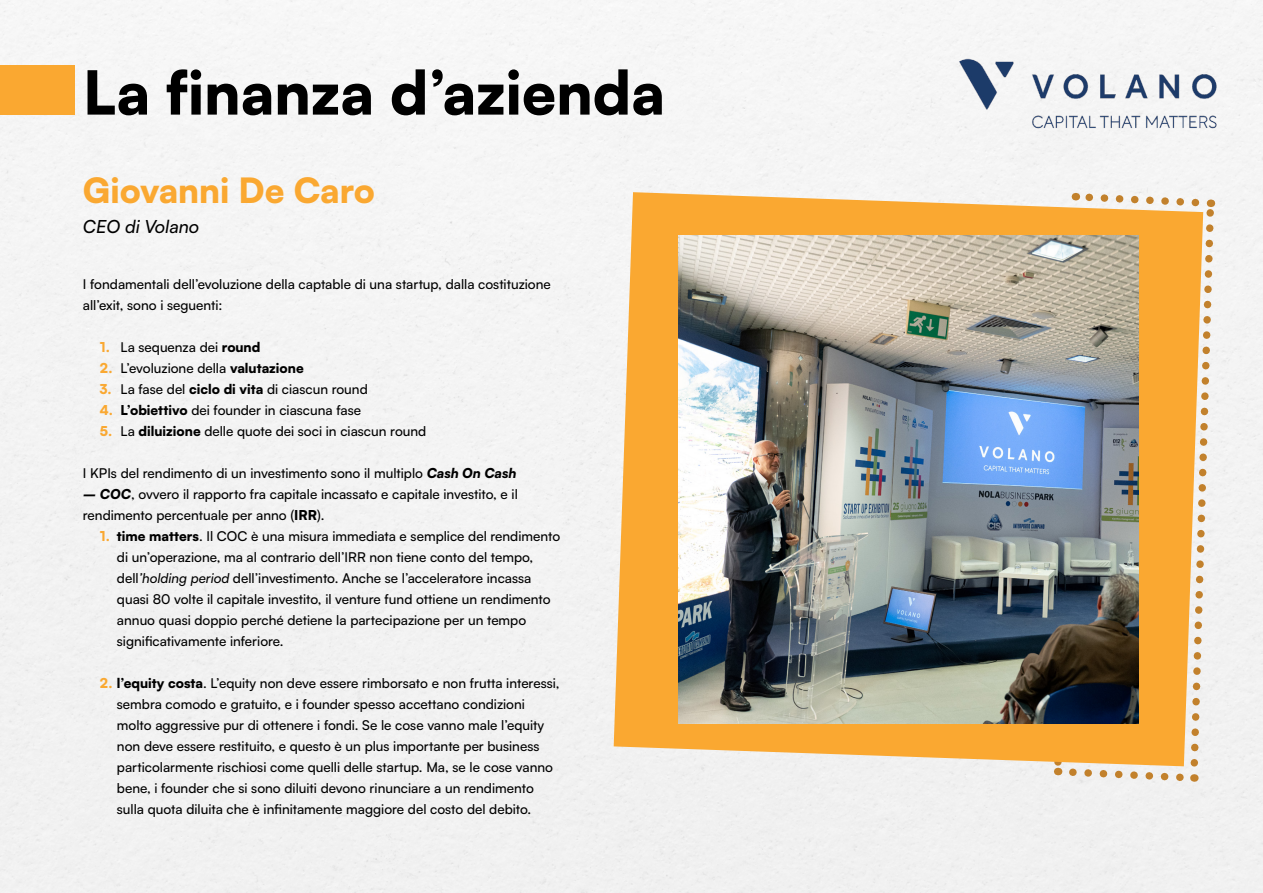
<style>
.page{position:relative;width:1263px;height:893px;background:#f3f3f3}
.page>*{position:absolute;margin:0;border:0;box-sizing:border-box;transform-origin:0 0}
.t1{font:900 60px "Satoshi";color:#000}
.t2{font:900 34.5px "Satoshi";color:#faa831}
.t3{font:italic 500 18px "Satoshi";color:#000}
.t4{font:500 13.5px/21px "Satoshi";color:#000}
.s1{font-weight:900;color:#faa831}
.s2{font-weight:900}
.s3{font-weight:900;font-style:italic}
.s4{font-style:italic}
</style>
<div class="page">
<div style="left:0;top:65px;width:74px;height:50px;background:#faa831"></div>
<svg style="left:1050px;top:189px;width:168px;height:596px"></svg>
<svg style="left:614px;top:192px;width:589px;height:574px;fill:#faa831"></svg>
<img style="left:679px;top:235px;width:459px;height:488px">
<img style="left:942px;top:40px;width:285px;height:101px">
<h1 class="t1" style="left:83px;top:47px;width:583px">La finanza d’azienda</h1>
<h2 class="t2" style="left:83px;top:164px;width:293px">Giovanni De Caro</h2>
<h3 class="t3" style="left:83px;top:214px;width:118px">CEO di Volano</h3>
<p class="t4" style="left:83px;top:273px;width:469px">I fondamentali dell’evoluzione della captable di una startup, dalla costituzione all’exit, sono i seguenti:</p>
<p class="t4" style="left:100px;top:336px;width:162px"><span class="s1">1.</span> La sequenza dei <span class="s2">round</span></p>
<p class="t4" style="left:100px;top:357px;width:205px"><span class="s1">2.</span> L’evoluzione della <span class="s2">valutazione</span></p>
<p class="t4" style="left:100px;top:378px;width:269px"><span class="s1">3.</span> La fase del <span class="s2">ciclo di vita</span> di ciascun round</p>
<p class="t4" style="left:100px;top:399px;width:263px"><span class="s1">4.</span> <span class="s2">L’obiettivo</span> dei founder in ciascuna fase</p>
<p class="t4" style="left:100px;top:420px;width:328px"><span class="s1">5.</span> La <span class="s2">diluizione</span> delle quote dei soci in ciascun round</p>
<p class="t4" style="left:83px;top:462px;width:435px">I KPIs del rendimento di un investimento sono il multiplo <span class="s3">Cash On Cash</span></p>
<p class="t4" style="left:83px;top:483px;width:436px"><span class="s3">– COC</span>, ovvero il rapporto fra capitale incassato e capitale investito, e il rendimento percentuale per anno (<span class="s2">IRR</span>).</p>
<p class="t4" style="left:117px;top:525px;width:445px;text-indent:-17px"><span class="s1">1.</span> <span class="s2">time matters</span>. Il COC è una misura immediata e semplice del rendimento di un’operazione, ma al contrario dell’IRR non tiene conto del tempo, dell<span class="s4">’holding period</span> dell’investimento. Anche se l’acceleratore incassa quasi 80 volte il capitale investito, il venture fund ottiene un rendimento annuo quasi doppio perché detiene la partecipazione per un tempo significativamente inferiore.</p>
<p class="t4" style="left:117px;top:672px;width:444px;text-indent:-17px"><span class="s1">2.</span> <span class="s2">l’equity costa</span>. L’equity non deve essere rimborsato e non frutta interessi, sembra comodo e gratuito, e i founder spesso accettano condizioni molto aggressive pur di ottenere i fondi. Se le cose vanno male l’equity non deve essere restituito, e questo è un plus importante per business particolarmente rischiosi come quelli delle startup. Ma, se le cose vanno bene, i founder che si sono diluiti devono rinunciare a un rendimento sulla quota diluita che è infinitamente maggiore del costo del debito.</p>
</div>
